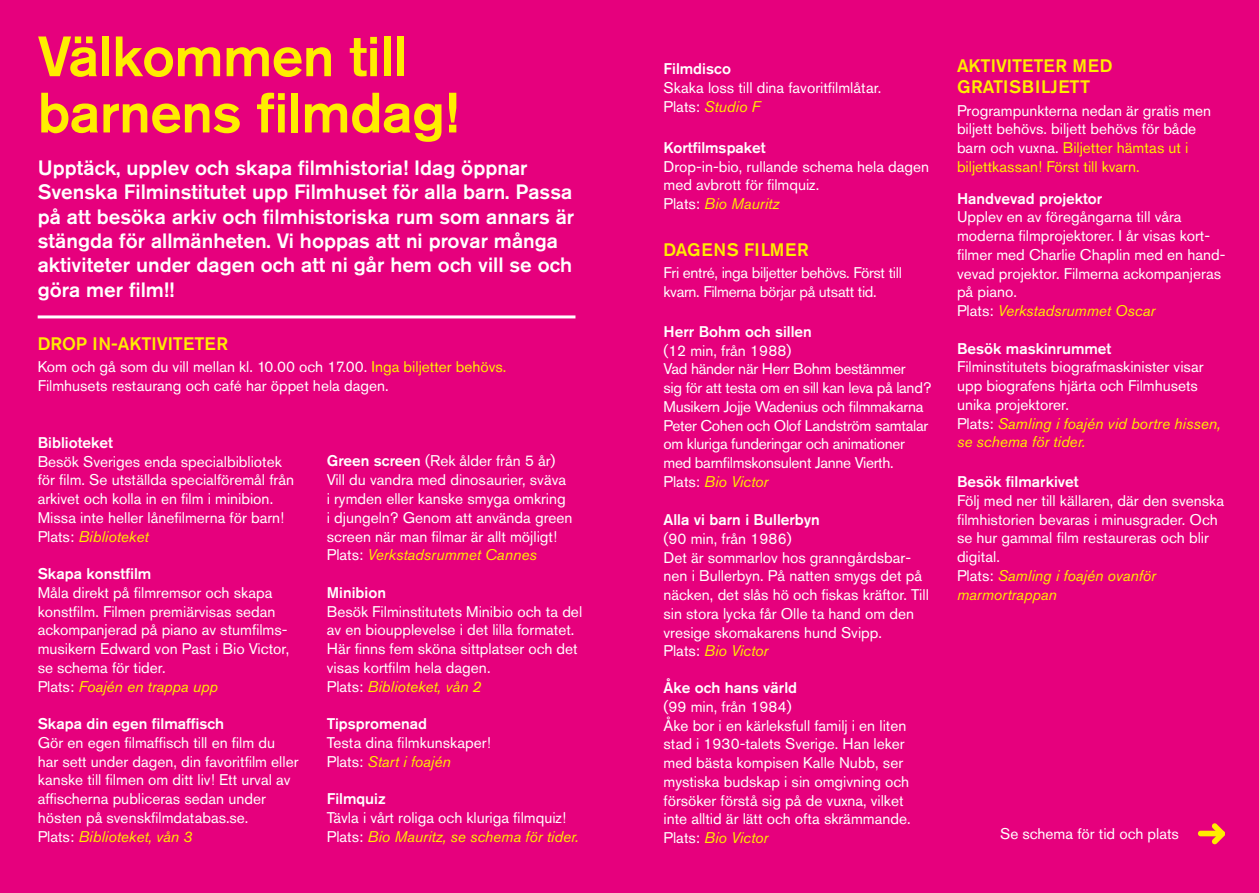
<style>
.page{position:relative;width:1259px;height:893px;background:#e6007d}
.page>*{position:absolute;margin:0;border:0;box-sizing:border-box;transform-origin:0 0}
.t1{font:500 56.25px/56.2px "Akzidenz Grotesk Pro";letter-spacing:-.01em;color:#ffed00}
.t2{font:500 20.7px/24.5px "Akzidenz Grotesk Pro";color:#fff}
.t3{font:500 18px/21px "Akzidenz Grotesk Pro";color:#ffed00}
.t4{font:500 18px "Akzidenz Grotesk Pro";letter-spacing:.04em;color:#ffed00}
.t5{font:15.3px/18.8px "Akzidenz Grotesk Pro";color:#fff}
.t6{font:15.3px/18.8px "Akzidenz Grotesk Pro";letter-spacing:-.02em;color:#fff}
.t7{font:500 15.3px "Akzidenz Grotesk Pro";color:#fff}
.s1{color:#ffed00}
.s2{font-style:italic;color:#ffed00}
.s3{font-weight:500}
</style>
<div class="page">
<div style="left:1198px;top:831px;width:27px;height:5px;background:#ffed00;border-radius:3px"></div>
<svg style="left:1211px;top:823px;width:14px;height:22px"></svg>
<hr style="left:38px;top:315px;width:537px;height:3px;background:#fff">
<h1 class="t1" style="left:38px;top:27px;width:422px">Välkommen till barnens filmdag!</h1>
<p class="t2" style="left:38px;top:155px;width:538px">Upptäck, upplev och skapa filmhistoria! Idag öppnar Svenska Filminstitutet upp Filmhuset för alla barn. Passa på att besöka arkiv och filmhistoriska rum som annars är stängda för allmänheten. Vi hoppas att ni provar många aktiviteter under dagen och att ni går hem och vill se och göra mer film!!</p>
<p class="t3" style="left:38px;top:332px;width:192px">DROP IN-AKTIVITETER</p>
<p class="t5" style="left:38px;top:357px;width:470px">Kom och gå som du vill mellan kl. 10.00 och 17.00. <span class="s1">Inga biljetter behövs.<br></span>Filmhusets restaurang och café har öppet hela dagen.</p>
<p class="t7" style="left:38px;top:432px;width:77px">Biblioteket</p>
<p class="t5" style="left:38px;top:452px;width:258px">Besök Sveriges enda specialbibliotek för film. Se utställda specialföremål från arkivet och kolla in en film i minibion.<br>Missa inte heller lånefilmerna för barn!<br>Plats: <span class="s2">Biblioteket</span></p>
<p class="t7" style="left:38px;top:564px;width:115px">Skapa konstfilm</p>
<p class="t5" style="left:38px;top:583px;width:253px">Måla direkt på filmremsor och skapa konstfilm. Filmen premiärvisas sedan ackompanjerad på piano av stumfilms&shy;musikern Edward von Past i Bio Victor, se schema för tider.<br>Plats: <span class="s2">Foajén en trappa upp</span></p>
<p class="t7" style="left:38px;top:714px;width:188px">Skapa din egen filmaffisch</p>
<p class="t5" style="left:38px;top:733px;width:262px">Gör en egen filmaffisch till en film du har sett under dagen, din favoritfilm eller kanske till filmen om ditt liv! Ett urval av affischerna publiceras sedan under hösten på svenskfilmdatabas.se.<br>Plats: <span class="s2">Biblioteket, vån 3</span></p>
<p class="t5" style="left:327px;top:452px;width:247px"><span class="s3">Green screen</span> (Rek ålder från 5 år)<br>Vill du vandra med dinosaurier, sväva i rymden eller kanske smyga omkring i djungeln? Genom att använda green screen när man filmar är allt möjligt!<br>Plats: <span class="s2">Verkstadsrummet Cannes</span></p>
<p class="t7" style="left:327px;top:582px;width:61px">Minibion</p>
<p class="t5" style="left:327px;top:602px;width:257px">Besök Filminstitutets Minibio och ta del av en bioupplevelse i det lilla formatet.<br>Här finns fem sköna sittplatser och det visas kortfilm hela dagen.<br>Plats: <span class="s2">Biblioteket, vån 2</span></p>
<p class="t7" style="left:327px;top:714px;width:102px">Tipspromenad</p>
<p class="t5" style="left:327px;top:733px;width:166px">Testa dina filmkunskaper!<br>Plats: <span class="s2">Start i foajén</span></p>
<p class="t7" style="left:327px;top:789px;width:60px">Filmquiz</p>
<p class="t5" style="left:327px;top:808px;width:253px">Tävla i vårt roliga och kluriga filmquiz!<br>Plats: <span class="s2">Bio Mauritz, se schema för tider.</span></p>
<p class="t7" style="left:663px;top:59px;width:69px">Filmdisco</p>
<p class="t5" style="left:663px;top:78px;width:219px">Skaka loss till dina favoritfilmlåtar.<br>Plats: <span class="s2">Studio F</span></p>
<p class="t7" style="left:663px;top:138px;width:104px">Kortfilmspaket</p>
<p class="t5" style="left:663px;top:157px;width:267px">Drop-in-bio, rullande schema hela dagen med avbrott för filmquiz.<br>Plats: <span class="s2">Bio Mauritz</span></p>
<p class="t4" style="left:663px;top:238px;width:147px">DAGENS FILMER</p>
<p class="t6" style="left:663px;top:263px;width:240px">Fri entré, inga biljetter behövs. Först till kvarn. Filmerna börjar på utsatt tid.</p>
<p class="t7" style="left:663px;top:321px;width:150px">Herr Bohm och sillen</p>
<p class="t6" style="left:663px;top:341px;width:269px">(12 min, från 1988)<br>Vad händer när Herr Bohm bestämmer<br>sig för att testa om en sill kan leva på land?<br>Musikern Jojje Wadenius och filmmakarna Peter Cohen och Olof Landström samtalar om kluriga funderingar och animationer med barnfilmskonsulent Janne Vierth.<br>Plats: <span class="s2">Bio Victor</span></p>
<p class="t7" style="left:663px;top:510px;width:158px">Alla vi barn i Bullerbyn</p>
<p class="t5" style="left:663px;top:529px;width:267px">(90 min, från 1986)<br>Det är sommarlov hos granngårdsbar&shy;nen i Bullerbyn. På natten smygs det på näcken, det slås hö och fiskas kräftor. Till sin stora lycka får Olle ta hand om den vresige skomakarens hund Svipp.<br>Plats: <span class="s2">Bio Victor</span></p>
<p class="t7" style="left:663px;top:678px;width:135px">Åke och hans värld</p>
<p class="t5" style="left:663px;top:697px;width:249px">(99 min, från 1984)<br>Åke bor i en kärleksfull familj i en liten stad i 1930-talets Sverige. Han leker med bästa kompisen Kalle Nubb, ser mystiska budskap i sin omgivning och försöker förstå sig på de vuxna, vilket inte alltid är lätt och ofta skrämmande.<br>Plats: <span class="s2">Bio Victor</span></p>
<p class="t3" style="left:957px;top:55px;width:157px">AKTIVITETER MED<br>GRATISBILJETT</p>
<p class="t5" style="left:957px;top:101px;width:256px">Programpunkterna nedan är gratis men biljett behövs. biljett behövs för både barn och vuxna. <span class="s1">Biljetter hämtas ut i biljettkassan! Först till kvarn.</span></p>
<p class="t7" style="left:957px;top:188px;width:147px">Handvevad projektor</p>
<p class="t5" style="left:957px;top:207px;width:270px">Upplev en av föregångarna till våra moderna filmprojektorer. I år visas kort&shy;filmer med Charlie Chaplin med en hand&shy;vevad projektor. Filmerna ackompanjeras på piano.<br>Plats: <span class="s2">Verkstadsrummet Oscar</span></p>
<p class="t7" style="left:957px;top:338px;width:156px">Besök maskinrummet</p>
<p class="t5" style="left:957px;top:358px;width:265px">Filminstitutets biografmaskinister visar upp biografens hjärta och Filmhusets unika projektorer.<br>Plats: <span class="s2">Samling i foajén vid bortre hissen, se schema för tider.</span></p>
<p class="t7" style="left:957px;top:472px;width:123px">Besök filmarkivet</p>
<p class="t5" style="left:957px;top:491px;width:269px">Följ med ner till källaren, där den svenska filmhistorien bevaras i minusgrader. Och se hur gammal film restaureras och blir digital.<br>Plats: <span class="s2">Samling i foajén ovanför marmortrappan</span></p>
<p class="t5" style="left:1000px;top:824px;width:180px">Se schema för tid och plats</p>
</div>
